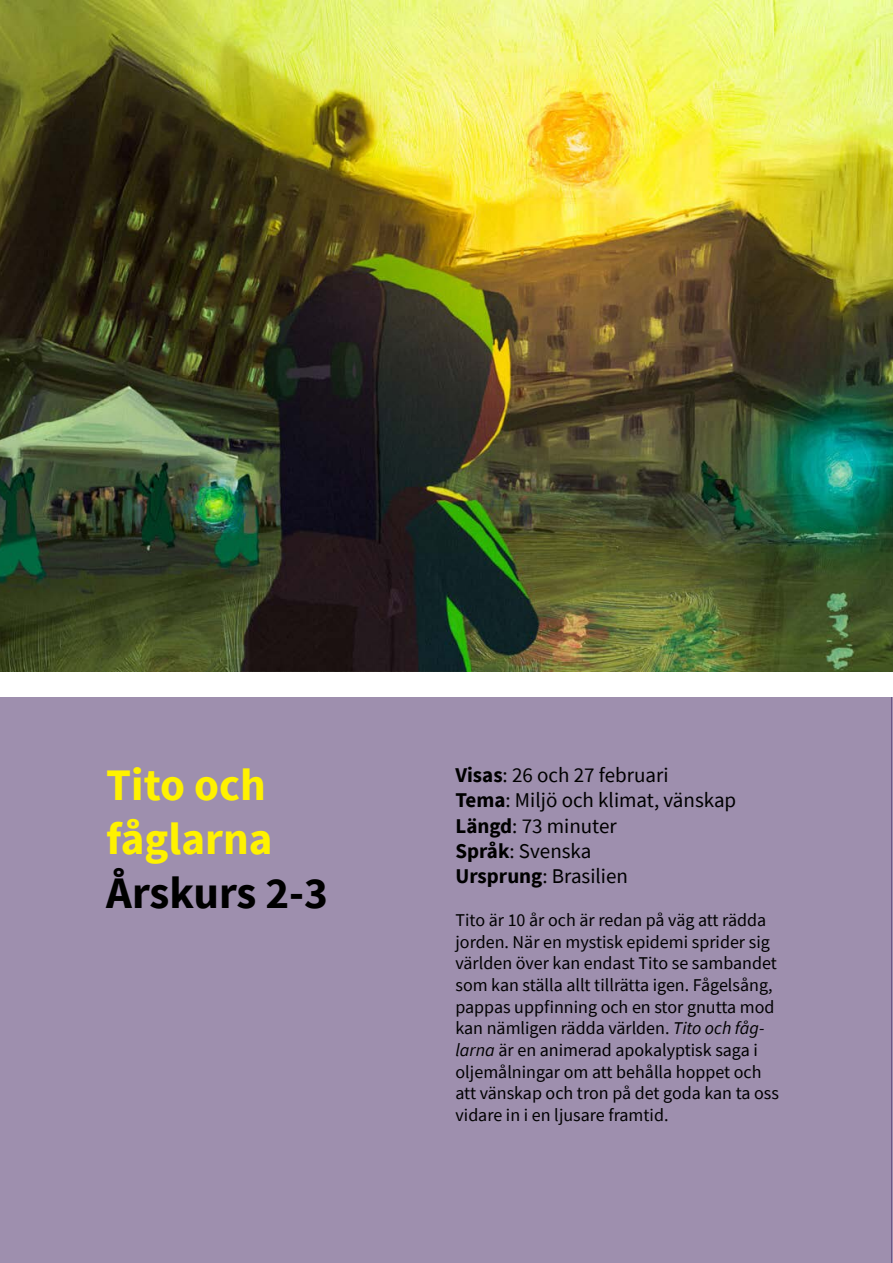
<style>
.page{position:relative;width:893px;height:1263px;background:#fff}
.page>*{position:absolute;margin:0;border:0;box-sizing:border-box;transform-origin:0 0}
.t1{font:700 45px/54px "Source Sans Pro";color:#fff200}
.t2{font:700 45px "Source Sans Pro";letter-spacing:-.005em;color:#000}
.t3{font:21px/25.2px "Source Sans Pro";color:#000}
.t4{font:18px/21.6px "Source Sans Pro";color:#000}
.s1{font-weight:700}
.s2{font-style:italic}
</style>
<div class="page">
<hr style="left:891px;top:697px;width:2px;height:566px;background:#3d205d">
<img style="left:0;top:0;width:893px;height:672px">
<div style="left:0;top:697px;width:891px;height:566px;background:#9e8fae"></div>
<h1 class="t1" style="left:106px;top:758px;width:168px">Tito och fåglarna</h1>
<h1 class="t2" style="left:106px;top:863px;width:223px">Årskurs 2-3</h1>
<p class="t3" style="left:455px;top:762px;width:282px"><span class="s1">Visas</span>: 26 och 27 februari<br><span class="s1">Tema</span>: Miljö och klimat, vänskap<br><span class="s1">Längd</span>: 73 minuter<br><span class="s1">Språk</span>: Svenska<br><span class="s1">Ursprung</span>: Brasilien</p>
<p class="t4" style="left:455px;top:909px;width:325px">Tito är 10 år och är redan på väg att rädda jorden. När en mystisk epidemi sprider sig världen över kan endast Tito se sambandet som kan ställa allt tillrätta igen. Fågelsång, pappas uppfinning och en stor gnutta mod kan nämligen rädda världen. <span class="s2">Tito och fåg&shy;larna</span> är en animerad apokalyptisk saga i oljemålningar om att behålla hoppet och att vänskap och tron på det goda kan ta oss vidare in i en ljusare framtid.</p>
</div>
